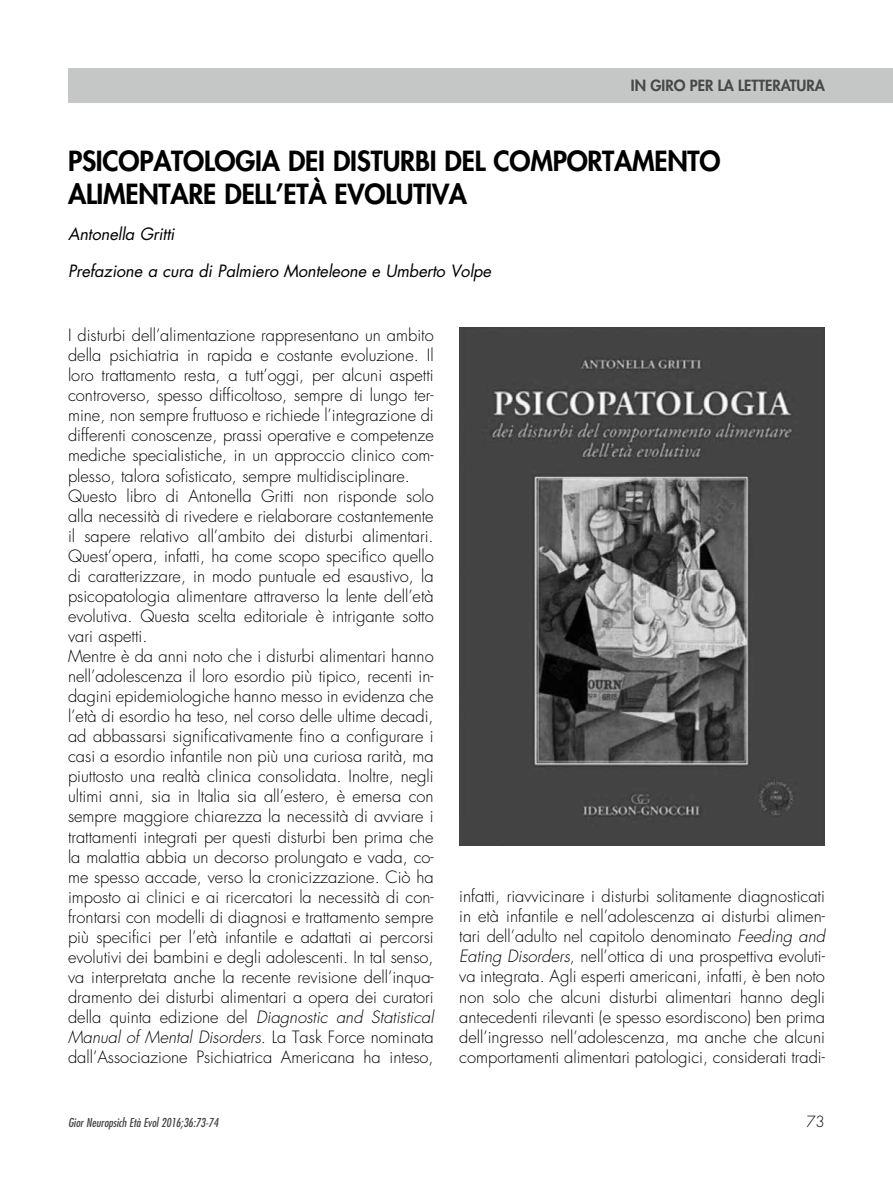
<style>
.page{position:relative;width:893px;height:1191px;background:#fff}
.page>*{position:absolute;margin:0;border:0;box-sizing:border-box;transform-origin:0 0}
.t1{font:800 27px/32.4px "Futura Std";letter-spacing:-.01em;color:#000}
.t2{font:300 16.5px/20.1px "Futura Std";color:#000}
.t3{font:italic 16.5px "Futura Std";letter-spacing:-.01em;color:#000}
.t4{font:800 15px "Futura Std";color:#484847}
.t5{font:300 15px "Futura Std";color:#000}
.t6{font:italic condensed 12px "Futura Std";color:#484847}
.s1{font-style:italic}
</style>
<div class="page">
<div style="left:68px;top:68px;width:825px;height:34px;background:#c5c6c6"></div>
<img style="left:459px;top:327px;width:366px;height:518px">
<p class="t4" style="left:631px;top:76px;width:195px">IN GIRO PER LA LETTERATURA</p>
<h1 class="t1" style="left:68px;top:145px;width:654px">PSICOPATOLOGIA DEI DISTURBI DEL COMPORTAMENTO<br>ALIMENTARE DELL’ETÀ EVOLUTIVA</h1>
<p class="t3" style="left:68px;top:224px;width:108px">Antonella Gritti</p>
<p class="t3" style="left:68px;top:261px;width:425px">Prefazione a cura di Palmiero Monteleone e Umberto Volpe</p>
<p class="t2" style="left:68px;top:325px;width:367px">I disturbi dell’alimentazione rappresentano un ambito della psichiatria in rapida e costante evoluzione. Il loro trattamento resta, a tutt’oggi, per alcuni aspetti controverso, spesso difficoltoso, sempre di lungo ter&shy;mine, non sempre fruttuoso e richiede l’integrazione di differenti conoscenze, prassi operative e competenze mediche specialistiche, in un approccio clinico com&shy;plesso, talora sofisticato, sempre multidisciplinare.<br>Questo libro di Antonella Gritti non risponde solo alla necessità di rivedere e rielaborare costantemente il sapere relativo all’ambito dei disturbi alimentari.<br>Quest’opera, infatti, ha come scopo specifico quello di caratterizzare, in modo puntuale ed esaustivo, la psicopatologia alimentare attraverso la lente dell’età evolutiva. Questa scelta editoriale è intrigante sotto vari aspetti.<br>Mentre è da anni noto che i disturbi alimentari hanno nell’adolescenza il loro esordio più tipico, recenti in&shy;dagini epidemiologiche hanno messo in evidenza che l’età di esordio ha teso, nel corso delle ultime decadi, ad abbassarsi significativamente fino a configurare i casi a esordio infantile non più una curiosa rarità, ma piuttosto una realtà clinica consolidata. Inoltre, negli ultimi anni, sia in Italia sia all’estero, è emersa con sempre maggiore chiarezza la necessità di avviare i trattamenti integrati per questi disturbi ben prima che la malattia abbia un decorso prolungato e vada, co&shy;me spesso accade, verso la cronicizzazione. Ciò ha imposto ai clinici e ai ricercatori la necessità di con&shy;frontarsi con modelli di diagnosi e trattamento sempre più specifici per l’età infantile e adattati ai percorsi evolutivi dei bambini e degli adolescenti. In tal senso, va interpretata anche la recente revisione dell’inqua&shy;dramento dei disturbi alimentari a opera dei curatori della quinta edizione del <span class="s1">Diagnostic and Statistical Manual of Mental Disorders.</span> La Task Force nominata dall’Associazione Psichiatrica Americana ha inteso,</p>
<p class="t2" style="left:459px;top:886px;width:367px;text-align:justify">infatti, riavvicinare i disturbi solitamente diagnosticati in età infantile e nell’adolescenza ai disturbi alimen&shy;tari dell’adulto nel capitolo denominato <span class="s1">Feeding and Eating Disorders</span>, nell’ottica di una prospettiva evoluti&shy;va integrata. Agli esperti americani, infatti, è ben noto non solo che alcuni disturbi alimentari hanno degli antecedenti rilevanti (e spesso esordiscono) ben prima dell’ingresso nell’adolescenza, ma anche che alcuni comportamenti alimentari patologici, considerati tradi-</p>
<p class="t6" style="left:68px;top:1115px;width:152px">Gior Neuropsich Età Evol 2016;36:73-74</p>
<p class="t5" style="left:806px;top:1112px;width:20px">73</p>
</div>
